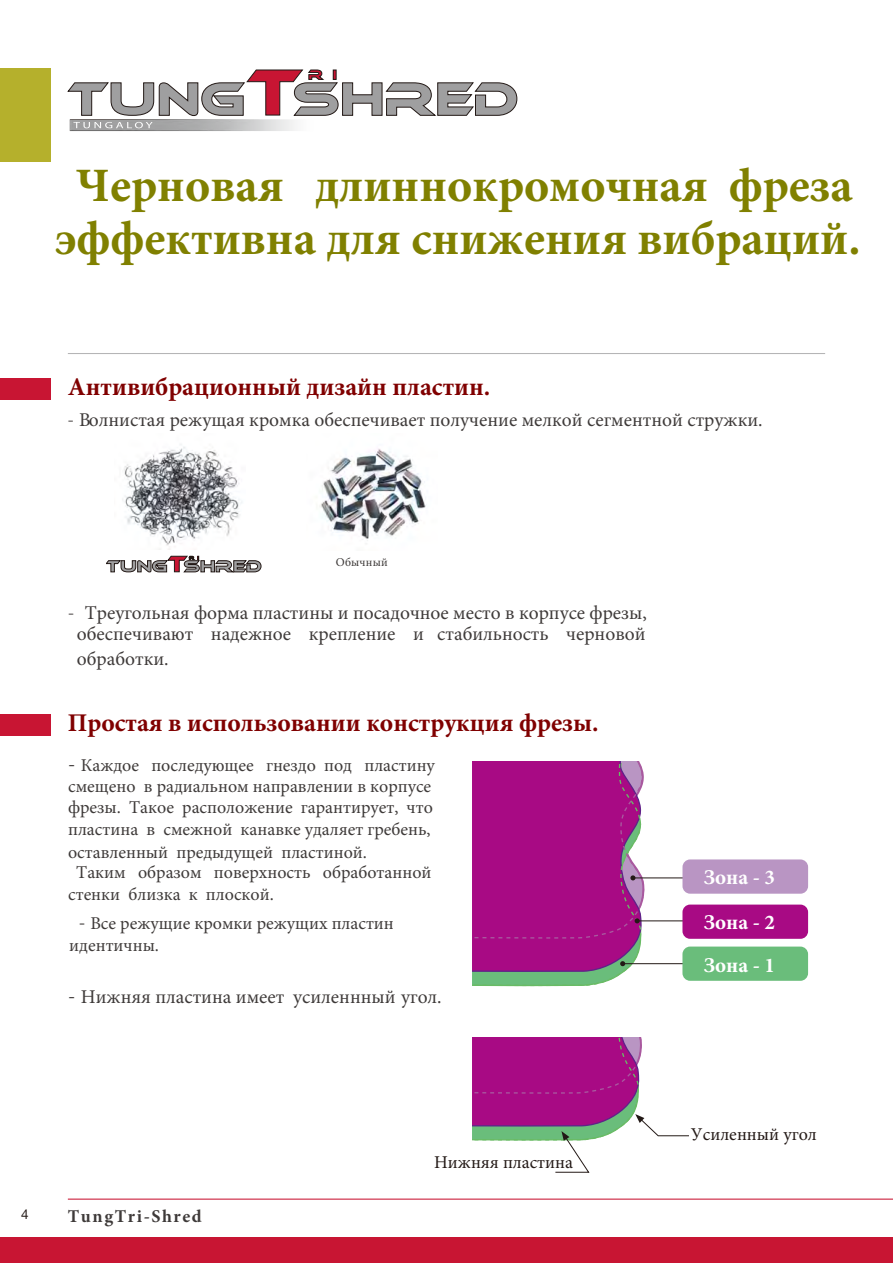
<style>
.page{position:relative;width:893px;height:1263px;background:#fff}
.page>*{position:absolute;margin:0;border:0;box-sizing:border-box;transform-origin:0 0}
.t1{font:700 48px/53.6px "Minion Pro";color:#808000;text-align:center}
.t2{font:700 25.5px "Minion Pro";color:#800000}
.t3{font:700 21px/44.7px "Minion Pro";color:#fff}
.t4{font:19.5px/21.6px "Minion Pro";color:#3e3a39;text-align:center}
.t5{font:18px/21.8px "Minion Pro";color:#3e3a39}
.t6{font:18px "Minion Pro";color:#231916}
.t7{font:700 18px "Minion Pro";letter-spacing:.09em;color:#3e3a39}
.t8{font:13.5px "Helvetica Neue LTW1 G";color:#231916}
.t9{font:12px "Minion Pro";letter-spacing:.015em;color:#3e3a39}
.s1{font-family:"Koz Min Pro Regular 90 pv RKSJ H"}
.s2{font-family:"Helvetica Neue LTW1 G";font-weight:300;font-size:19.5px}
.s3{font-family:"Helvetica Neue LTW1 G";font-weight:300}
</style>
<div class="page">
<div style="left:0;top:68px;width:51px;height:94px;background:#b5b02c"></div>
<div style="left:0;top:1237px;width:892px;height:26px;background:#c81533"></div>
<hr style="left:68px;top:1199px;width:824px;height:1px;background:#c81533">
<img style="left:70px;top:119px;width:225px;height:12px">
<img style="left:70px;top:120px;width:225px;height:10px">
<svg style="left:73px;top:122px;width:80px;height:6px"></svg>
<svg style="left:68px;top:69px;width:449px;height:47px"></svg>
<hr style="left:632px;top:878px;width:65px;height:1px;background:#231916">
<hr style="left:637px;top:921px;width:56px;height:1px;background:#231916">
<hr style="left:622px;top:963px;width:62px;height:1px;background:#231916">
<svg style="left:472px;top:761px;width:174px;height:226px"></svg>
<div style="left:682px;top:859px;width:126px;height:35px;background:#b995c3;border-radius:8px"></div>
<div style="left:682px;top:905px;width:126px;height:34px;background:#a80a84;border-radius:8px"></div>
<div style="left:682px;top:947px;width:126px;height:34px;background:#6abd7b;border-radius:8px"></div>
<svg style="left:472px;top:1038px;width:217px;height:135px"></svg>
<img style="left:320px;top:448px;width:106px;height:93px">
<img style="left:122px;top:444px;width:120px;height:106px">
<svg style="left:106px;top:556px;width:155px;height:16px"></svg>
<div style="left:0;top:379px;width:51px;height:21px;background:#c81533"></div>
<hr style="left:68px;top:353px;width:757px;height:1px;background:#b5b5b6">
<div style="left:0;top:714px;width:51px;height:22px;background:#c81533"></div>
<h1 class="t1" style="left:55px;top:158px;width:807px">Черновая длиннокромочная фреза эффективна для снижения вибраций.</h1>
<h2 class="t2" style="left:68px;top:369px;width:424px">Антивибрационный дизайн пластин.</h2>
<p class="t4" style="left:68px;top:409px;width:696px"><span class="s1">-</span> Волнистая режущая кромка обеспечивает получение мелкой сегментной стружки.</p>
<p class="t9" style="left:336px;top:554px;width:53px">Обычный</p>
<p class="t4" style="left:68px;top:602px;width:580px"><span class="s1">-</span> Треугольная форма пластины и посадочное место в корпусе фрезы, обеспечивают надежное крепление и стабильность черновой</p>
<p class="t4" style="left:77px;top:648px;width:93px">обработки.</p>
<h2 class="t2" style="left:68px;top:705px;width:532px">Простая в использовании конструкция фрезы.</h2>
<p class="t5" style="left:68px;top:754px;width:368px"><span class="s2">-</span> Каждое последующее гнездо под пластину смещено в радиальном направлении в корпусе фрезы. Такое расположение гарантирует, что пластина в смежной канавке удаляет гребень, оставленный предыдущей пластиной.</p>
<p class="t5" style="left:68px;top:862px;width:365px;text-indent:8px">Таким образом поверхность обработанной стенки близка к плоской.</p>
<p class="t5" style="left:69px;top:912px;width:326px;line-height:22.2px;text-indent:9px"><span class="s3">-</span> Все режущие кромки режущих пластин идентичны.</p>
<p class="t4" style="left:68px;top:986px;width:375px"><span class="s3">-</span> Нижняя пластина имеет усиленнный угол.</p>
<p class="t3" style="left:703px;top:855px;width:73px">Зона - 3<br>Зона - 2</p>
<p class="t3" style="left:703px;top:942px;width:73px">Зона - 1</p>
<p class="t8" style="left:21px;top:1210px;width:9px">4</p>
<p class="t7" style="left:68px;top:1203px;width:135px">TungTri-Shred</p>
<p class="t6" style="left:434px;top:1151px;width:140px">Нижняя пластина</p>
<p class="t6" style="left:691px;top:1122px;width:127px">Усиленный угол</p>
</div>
